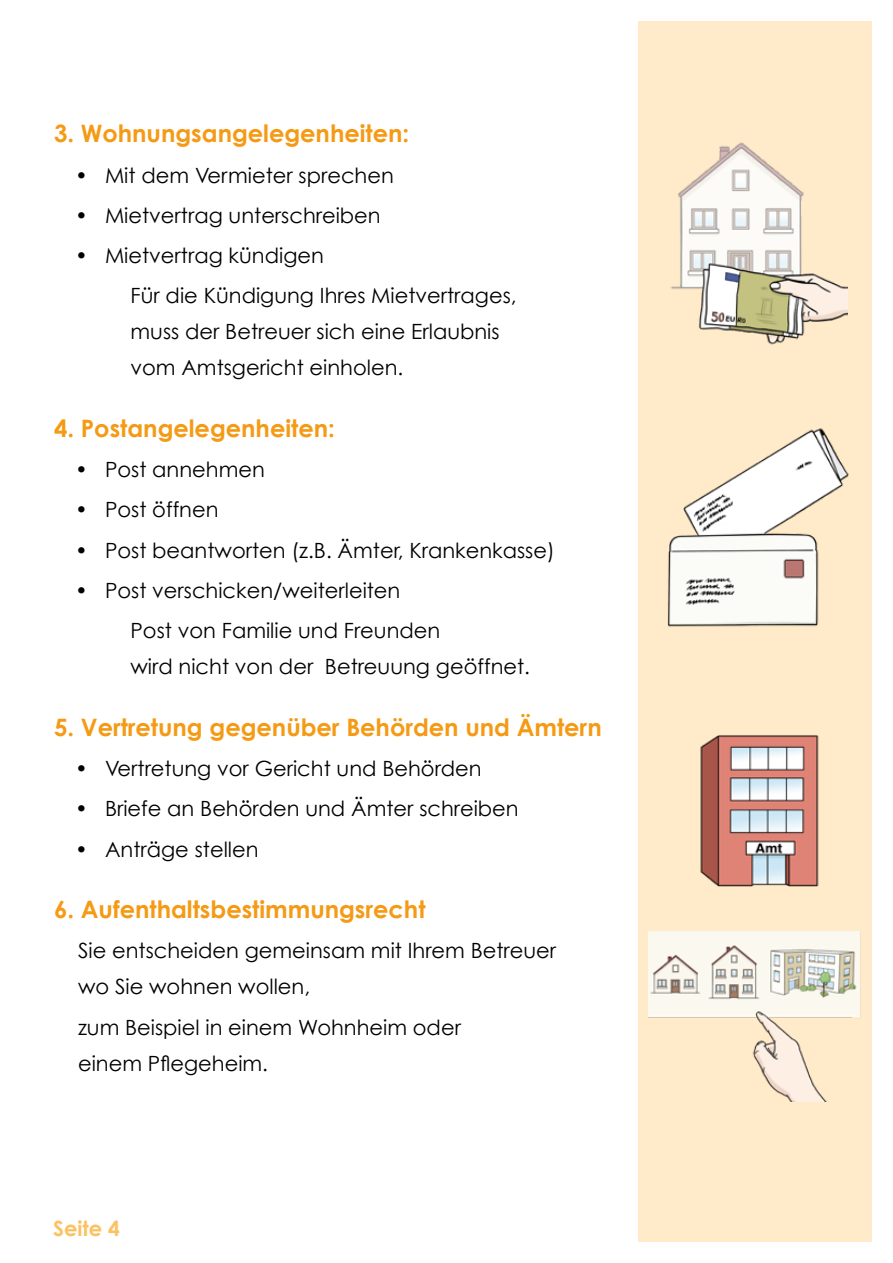
<style>
.page{position:relative;width:893px;height:1263px;background:#fff}
.page>*{position:absolute;margin:0;border:0;box-sizing:border-box;transform-origin:0 0}
.t1{font:700 24px "Century Gothic";color:#f59a14}
.t2{font:21px/36px "Century Gothic";color:#000}
.t3{font:700 21px "Century Gothic";color:#fbc264}
</style>
<div class="page">
<div style="left:638px;top:21px;width:234px;height:1221px;background:#ffeaca"></div>
<img style="left:670px;top:142px;width:177px;height:203px">
<img style="left:648px;top:931px;width:213px;height:170px">
<img style="left:667px;top:428px;width:182px;height:199px">
<img style="left:700px;top:735px;width:119px;height:152px">
<p class="t1" style="left:54px;top:119px;width:357px">3. Wohnungsangelegenheiten:</p>
<p class="t2" style="left:75px;top:157px;width:320px">• Mit dem Vermieter sprechen</p>
<p class="t2" style="left:75px;top:197px;width:307px">• Mietvertrag unterschreiben</p>
<p class="t2" style="left:131px;top:235px;width:388px;line-height:40.2px;text-indent:-55px">• Mietvertrag kündigen<br>Für die Kündigung Ihres Mietvertrages,</p>
<p class="t2" style="left:131px;top:314px;width:371px">muss der Betreuer sich eine Erlaubnis vom Amtsgericht einholen.</p>
<p class="t1" style="left:54px;top:413px;width:282px">4. Postangelegenheiten:</p>
<p class="t2" style="left:75px;top:451px;width:191px">• Post annehmen</p>
<p class="t2" style="left:75px;top:492px;width:145px">• Post öffnen</p>
<p class="t2" style="left:75px;top:532px;width:481px">• Post beantworten (z.B. Ämter, Krankenkasse)</p>
<p class="t2" style="left:131px;top:570px;width:311px;line-height:40.2px;text-indent:-55px">• Post verschicken/weiterleiten<br>Post von Familie und Freunden</p>
<p class="t2" style="left:131px;top:648px;width:401px">wird nicht von der Betreuung geöffnet.</p>
<p class="t1" style="left:54px;top:712px;width:549px">5. Vertretung gegenüber Behörden und Ämtern</p>
<p class="t2" style="left:75px;top:750px;width:408px">• Vertretung vor Gericht und Behörden</p>
<p class="t2" style="left:75px;top:790px;width:445px">• Briefe an Behörden und Ämter schreiben</p>
<p class="t2" style="left:75px;top:831px;width:185px">• Anträge stellen</p>
<p class="t1" style="left:54px;top:894px;width:373px">6. Aufenthaltsbestimmungsrecht</p>
<p class="t2" style="left:78px;top:932px;width:480px">Sie entscheiden gemeinsam mit Ihrem Betreuer wo Sie wohnen wollen,</p>
<p class="t2" style="left:78px;top:1009px;width:384px">zum Beispiel in einem Wohnheim oder einem Pflegeheim.</p>
<p class="t3" style="left:53px;top:1215px;width:68px">Seite 4</p>
</div>
